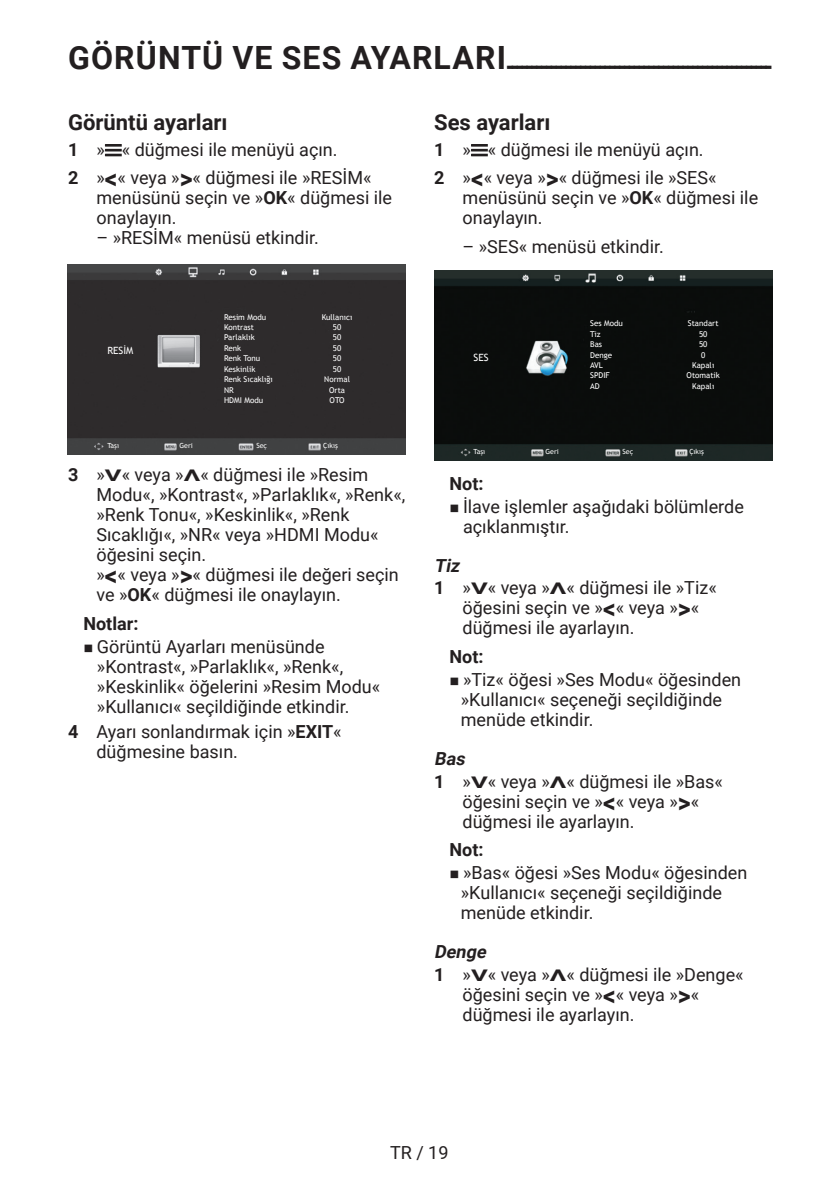
<style>
.page{position:relative;width:840px;height:1191px;background:#fff}
.page>*{position:absolute;margin:0;border:0;box-sizing:border-box;transform-origin:0 0}
.t1{font:700 24px "Futura TOT";color:#231f20}
.t2{font:700 22px "Roboto";color:#231f20}
.t3{font:18px/20px "Roboto";color:#231f20}
.t4{font:700 18px "Roboto";color:#231f20}
.t5{font:10px "Trebuchet MS";color:#fff}
.t6{font:8px "Trebuchet MS";color:#fff}
.t7{font:7px "Trebuchet MS";color:#fff}
.t8{font:7px "Grund Son Se";color:#231f20}
.s1{font-family:"Roboto";font-size:32px}
.s2{font-weight:700}
.s3{font-weight:700;font-size:27.2px}
.s4{font-weight:700;font-size:16px}
.s5{font-weight:700;font-style:italic}
</style>
<div class="page">
<svg style="left:105px;top:144px;width:17px;height:12px"></svg>
<img style="left:68px;top:264px;width:337px;height:190px">
<svg style="left:471px;top:144px;width:16px;height:12px"></svg>
<img style="left:434px;top:271px;width:337px;height:190px">
<h1 class="t1" style="left:68px;top:50px;width:704px"><span class="s1">GÖRÜNTÜ VE SES AYARLARI</span>-------------------------------------------------------</h1>
<p class="t2" style="left:68px;top:107px;width:161px">Görüntü ayarları</p>
<p class="t3" style="left:68px;top:134px;width:305px;line-height:28.6px"><span class="s2">1</span> » « düğmesi ile menüyü açın.<br><span class="s2">2</span> »<span class="s3">&lt;</span>« veya »<span class="s3">&gt;</span>« düğmesi ile »RESİM«</p>
<p class="t3" style="left:96px;top:187px;width:297px">menüsünü seçin ve »<span class="s2">OK</span>« düğmesi ile onaylayın.</p>
<p class="t3" style="left:96px;top:227px;width:224px">– »RESİM« menüsü etkindir.</p>
<p class="t5" style="left:107px;top:344px;width:27px">RESİM</p>
<p class="t7" style="left:107px;top:441px;width:13px">Taşı</p>
<p class="t6" style="left:224px;top:312px;width:44px">Resim Modu</p>
<p class="t6" style="left:322px;top:312px;width:32px">Kullanıcı</p>
<p class="t6" style="left:224px;top:322px;width:31px">Kontrast</p>
<p class="t6" style="left:333px;top:322px;width:10px">50</p>
<p class="t6" style="left:224px;top:333px;width:32px">Parlaklık</p>
<p class="t6" style="left:333px;top:333px;width:10px">50</p>
<p class="t6" style="left:224px;top:343px;width:19px">Renk</p>
<p class="t6" style="left:333px;top:343px;width:10px">50</p>
<p class="t6" style="left:224px;top:354px;width:38px">Renk Tonu</p>
<p class="t6" style="left:333px;top:354px;width:10px">50</p>
<p class="t6" style="left:224px;top:364px;width:33px">Keskinlik</p>
<p class="t6" style="left:333px;top:364px;width:10px">50</p>
<p class="t6" style="left:224px;top:374px;width:50px">Renk Sıcaklığı</p>
<p class="t6" style="left:324px;top:374px;width:27px">Normal</p>
<p class="t6" style="left:224px;top:385px;width:11px">NR</p>
<p class="t6" style="left:329px;top:385px;width:17px">Orta</p>
<p class="t6" style="left:224px;top:395px;width:41px">HDMI Modu</p>
<p class="t6" style="left:329px;top:395px;width:16px">OTO</p>
<p class="t7" style="left:179px;top:441px;width:15px">Geri</p>
<p class="t7" style="left:256px;top:441px;width:12px">Seç</p>
<p class="t7" style="left:323px;top:441px;width:16px">Çıkış</p>
<p class="t3" style="left:96px;top:464px;width:310px;text-indent:-28px"><span class="s2">3</span> »<span class="s4">V</span>« veya »<span class="s4">Λ</span>« düğmesi ile »Resim<br>Modu«, »Kontrast«, »Parlaklık«, »Renk«, »Renk Tonu«, »Keskinlik«, »Renk<br>Sıcaklığı«, »NR« veya »HDMI Modu« öğesini seçin.<br>»<span class="s3">&lt;</span>« veya »<span class="s3">&gt;</span>« düğmesi ile değeri seçin ve »<span class="s2">OK</span>« düğmesi ile onaylayın.</p>
<p class="t4" style="left:83px;top:611px;width:57px">Notlar:</p>
<p class="t8" style="left:83px;top:644px;width:11px">7</p>
<p class="t3" style="left:97px;top:635px;width:285px">Görüntü Ayarları menüsünde »Kontrast«, »Parlaklık«, »Renk«, »Keskinlik« öğelerini »Resim Modu« »Kullanıcı« seçildiğinde etkindir.</p>
<p class="t3" style="left:96px;top:721px;width:246px;text-indent:-28px"><span class="s2">4</span> Ayarı sonlandırmak için »<span class="s2">EXIT</span>« düğmesine basın.</p>
<p class="t2" style="left:434px;top:107px;width:118px">Ses ayarları</p>
<p class="t3" style="left:434px;top:134px;width:284px;line-height:28.6px"><span class="s2">1</span> » « düğmesi ile menüyü açın.<br><span class="s2">2</span> »<span class="s3">&lt;</span>« veya »<span class="s3">&gt;</span>« düğmesi ile »SES«</p>
<p class="t3" style="left:462px;top:187px;width:297px">menüsünü seçin ve »<span class="s2">OK</span>« düğmesi ile onaylayın.</p>
<p class="t3" style="left:462px;top:236px;width:203px">– »SES« menüsü etkindir.</p>
<p class="t5" style="left:473px;top:351px;width:16px">SES</p>
<p class="t7" style="left:473px;top:448px;width:13px">Taşı</p>
<p class="t6" style="left:589px;top:319px;width:34px">Ses Modu</p>
<p class="t6" style="left:687px;top:319px;width:32px">Standart</p>
<p class="t6" style="left:589px;top:329px;width:12px">Tiz</p>
<p class="t6" style="left:698px;top:329px;width:10px">50</p>
<p class="t6" style="left:589px;top:339px;width:13px">Bas</p>
<p class="t6" style="left:698px;top:339px;width:10px">50</p>
<p class="t6" style="left:589px;top:350px;width:24px">Denge</p>
<p class="t6" style="left:700px;top:350px;width:6px">0</p>
<p class="t6" style="left:589px;top:360px;width:14px">AVL</p>
<p class="t6" style="left:691px;top:360px;width:24px">Kapalı</p>
<p class="t6" style="left:589px;top:371px;width:21px">SPDIF</p>
<p class="t6" style="left:686px;top:371px;width:35px">Otomatik</p>
<p class="t6" style="left:589px;top:381px;width:11px">AD</p>
<p class="t6" style="left:691px;top:381px;width:24px">Kapalı</p>
<p class="t7" style="left:545px;top:448px;width:15px">Geri</p>
<p class="t7" style="left:622px;top:448px;width:12px">Seç</p>
<p class="t7" style="left:689px;top:448px;width:16px">Çıkış</p>
<p class="t4" style="left:449px;top:471px;width:36px">Not:</p>
<p class="t8" style="left:449px;top:504px;width:11px">7</p>
<p class="t3" style="left:463px;top:495px;width:282px">İlave işlemler aşağıdaki bölümlerde açıklanmıştır.</p>
<p class="t3" style="left:434px;top:553px;width:284px;line-height:22.8px"><span class="s5">Tiz<br></span><span class="s2">1</span> »<span class="s4">V</span>« veya »<span class="s4">Λ</span>« düğmesi ile »Tiz«</p>
<p class="t3" style="left:462px;top:597px;width:238px">öğesini seçin ve »<span class="s3">&lt;</span>« veya »<span class="s3">&gt;</span>« düğmesi ile ayarlayın.</p>
<p class="t4" style="left:449px;top:644px;width:36px">Not:</p>
<p class="t8" style="left:449px;top:677px;width:11px">7</p>
<p class="t3" style="left:460px;top:669px;width:281px">»Tiz« öğesi »Ses Modu« öğesinden »Kullanıcı« seçeneği seçildiğinde menüde etkindir.</p>
<p class="t3" style="left:434px;top:746px;width:290px;line-height:22.8px"><span class="s5">Bas<br></span><span class="s2">1</span> »<span class="s4">V</span>« veya »<span class="s4">Λ</span>« düğmesi ile »Bas«</p>
<p class="t3" style="left:462px;top:790px;width:238px">öğesini seçin ve »<span class="s3">&lt;</span>« veya »<span class="s3">&gt;</span>« düğmesi ile ayarlayın.</p>
<p class="t4" style="left:449px;top:837px;width:36px">Not:</p>
<p class="t8" style="left:449px;top:870px;width:11px">7</p>
<p class="t3" style="left:460px;top:862px;width:288px">»Bas« öğesi »Ses Modu« öğesinden »Kullanıcı« seçeneği seçildiğinde menüde etkindir.</p>
<p class="t3" style="left:434px;top:939px;width:311px;line-height:22.8px"><span class="s5">Denge<br></span><span class="s2">1</span> »<span class="s4">V</span>« veya »<span class="s4">Λ</span>« düğmesi ile »Denge«</p>
<p class="t3" style="left:462px;top:984px;width:238px">öğesini seçin ve »<span class="s3">&lt;</span>« veya »<span class="s3">&gt;</span>« düğmesi ile ayarlayın.</p>
<p class="t3" style="left:390px;top:1142px;width:60px">TR / 19</p>
</div>
